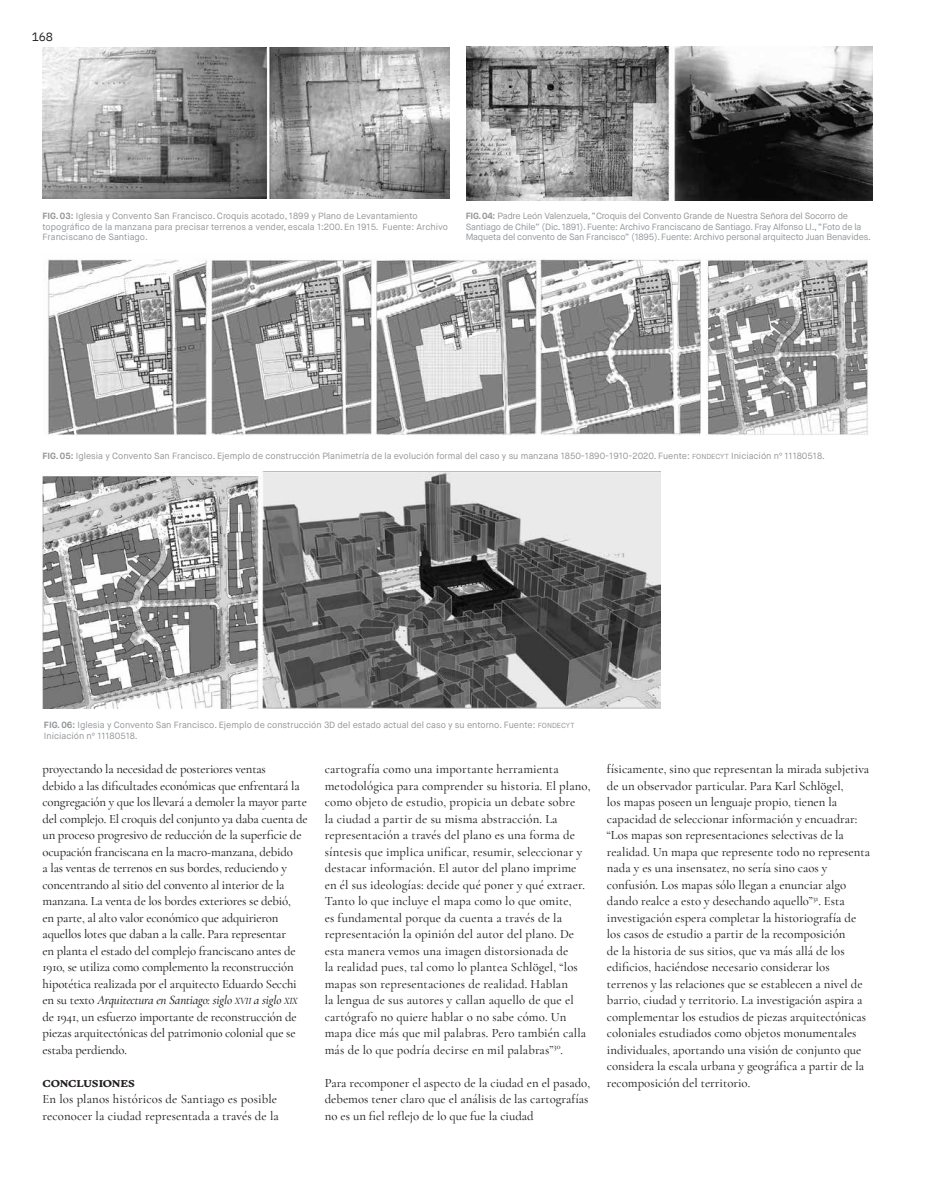
<style>
.page{position:relative;width:936px;height:1191px;background:#fff}
.page>*{position:absolute;margin:0;border:0;box-sizing:border-box;transform-origin:0 0}
.t1{font:700 13.5px "GT Sectra";letter-spacing:-.01em;color:#231f20}
.t2{font:500 12.75px/16.5px "Cormorant Garamond";color:#231f20}
.t3{font:12px "IBM Plex Mono";color:#231f20}
.t4{font:9px/10.8px "Maison Neue";color:#939598}
.t5{font:9px/10.8px "Maison Neue";letter-spacing:-.02em;color:#939598}
.s1{font-weight:700}
.s2{font-size:7.35px}
.s3{font-style:italic}
.s4{font-style:italic;font-size:9.45px}
</style>
<div class="page">
<img style="left:43px;top:47px;width:406px;height:151px">
<img style="left:466px;top:47px;width:406px;height:154px">
<img style="left:48px;top:259px;width:820px;height:177px">
<img style="left:43px;top:471px;width:617px;height:237px">
<p class="t3" style="left:32px;top:28px;width:23px">168</p>
<p class="t4" style="left:43px;top:210px;width:407px"><span class="s1">FIG</span><span class="s1">.</span> <span class="s1">03:</span> Iglesia y Convento San Francisco. Croquis acotado, 1899 y Plano de Levantamiento topográfico de la manzana para precisar terrenos a vender, escala 1:200. En 1915. Fuente: Archivo<br>Franciscano de Santiago.</p>
<p class="t5" style="left:465px;top:210px;width:407px"><span class="s1">FIG</span><span class="s1">.</span> <span class="s1">04:</span> Padre León Valenzuela, “Croquis del Convento Grande de Nuestra Señora del Socorro de<br>Santiago de Chile” (Dic. 1891). Fuente: Archivo Franciscano de Santiago. Fray Alfonso Ll., “Foto de la<br>Maqueta del convento de San Francisco” (1895). Fuente: Archivo personal arquitecto Juan Benavides.</p>
<p class="t4" style="left:43px;top:451px;width:783px"><span class="s1">FIG</span><span class="s1">.</span> <span class="s1">05:</span> Iglesia y Convento San Francisco. Ejemplo de construcción Planimetría de la evolución formal del caso y su manzana 1850-1890-1910-2020. Fuente: <span class="s2">FONDECYT</span> Iniciación nº 11180518.</p>
<p class="t4" style="left:44px;top:719px;width:532px"><span class="s1">FIG</span><span class="s1">.</span> <span class="s1">06:</span> Iglesia y Convento San Francisco. Ejemplo de construcción 3D del estado actual del caso y su entorno. Fuente: <span class="s2">FONDECYT<br></span>Iniciación nº 11180518.</p>
<p class="t2" style="left:43px;top:760px;width:267px">proyectando la necesidad de posteriores ventas<br>debido a las dificultades económicas que enfrentará la congregación y que los llevará a demoler la mayor parte del complejo. El croquis del conjunto ya daba cuenta de un proceso progresivo de reducción de la superficie de ocupación franciscana en la macro-manzana, debido<br>a las ventas de terrenos en sus bordes, reduciendo y concentrando al sitio del convento al interior de la manzana. La venta de los bordes exteriores se debió,<br>en parte, al alto valor económico que adquirieron aquellos lotes que daban a la calle. Para representar<br>en planta el estado del complejo franciscano antes de 1910, se utiliza como complemento la reconstrucción hipotética realizada por el arquitecto Eduardo Secchi en su texto <span class="s3">Arquitectura en Santiago: siglo</span> <span class="s4">xvii</span> <span class="s3">a siglo</span> <span class="s4">xix </span>de 1941, un esfuerzo importante de reconstrucción de piezas arquitectónicas del patrimonio colonial que se estaba perdiendo.</p>
<p class="t1" style="left:43px;top:1073px;width:94px">conclusiones</p>
<p class="t2" style="left:43px;top:1090px;width:238px">En los planos históricos de Santiago es posible reconocer la ciudad representada a través de la</p>
<p class="t2" style="left:325px;top:760px;width:267px">cartografía como una importante herramienta metodológica para comprender su historia. El plano, como objeto de estudio, propicia un debate sobre<br>la ciudad a partir de su misma abstracción. La representación a través del plano es una forma de síntesis que implica unificar, resumir, seleccionar y destacar información. El autor del plano imprime en él sus ideologías: decide qué poner y qué extraer.<br>Tanto lo que incluye el mapa como lo que omite,<br>es fundamental porque da cuenta a través de la representación la opinión del autor del plano. De esta manera vemos una imagen distorsionada de<br>la realidad pues, tal como lo plantea Schlögel, “los mapas son representaciones de realidad. Hablan<br>la lengua de sus autores y callan aquello de que el cartógrafo no quiere hablar o no sabe cómo. Un mapa dice más que mil palabras. Pero también calla más de lo que podría decirse en mil palabras”<sup>30</sup>.</p>
<p class="t2" style="left:325px;top:1074px;width:267px">Para recomponer el aspecto de la ciudad en el pasado, debemos tener claro que el análisis de las cartografías no es un fiel reflejo de lo que fue la ciudad</p>
<p class="t2" style="left:607px;top:760px;width:264px">físicamente, sino que representan la mirada subjetiva de un observador particular. Para Karl Schlögel,<br>los mapas poseen un lenguaje propio, tienen la capacidad de seleccionar información y encuadrar: “Los mapas son representaciones selectivas de la realidad. Un mapa que represente todo no representa nada y es una insensatez, no sería sino caos y confusión. Los mapas sólo llegan a enunciar algo dando realce a esto y desechando aquello”<sup>31</sup>. Esta investigación espera completar la historiografía de los casos de estudio a partir de la recomposición<br>de la historia de sus sitios, que va más allá de los edificios, haciéndose necesario considerar los terrenos y las relaciones que se establecen a nivel de barrio, ciudad y territorio. La investigación aspira a complementar los estudios de piezas arquitectónicas coloniales estudiados como objetos monumentales individuales, aportando una visión de conjunto que considera la escala urbana y geográfica a partir de la recomposición del territorio.</p>
</div>
